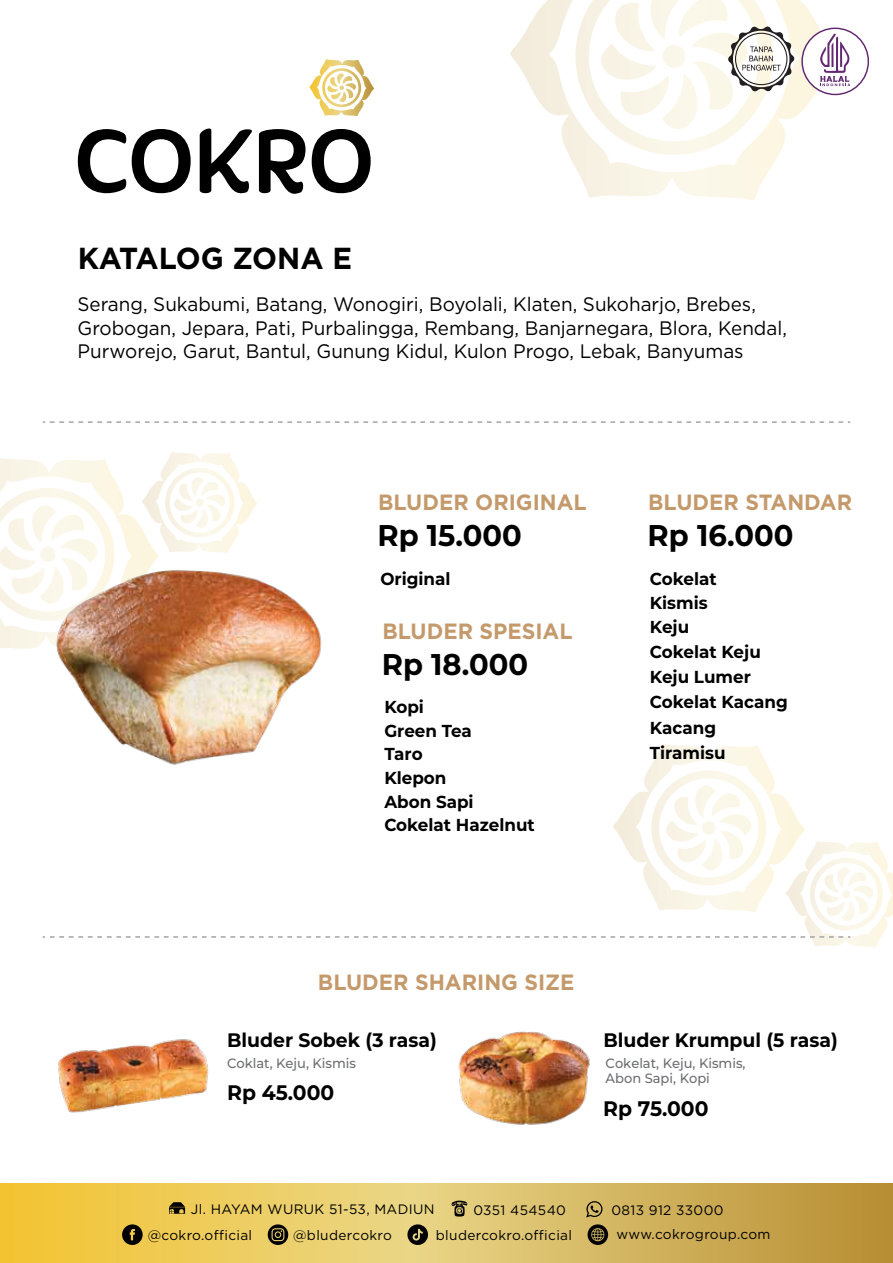
<style>
.page{position:relative;width:893px;height:1263px;background:#fff}
.page>*{position:absolute;margin:0;border:0;box-sizing:border-box;transform-origin:0 0}
.t1{font:700 30.3px "Gotham";letter-spacing:-.02em;color:#000}
.t2{font:700 30px "Montserrat";color:#000}
.t3{font:700 22.05px "Gotham";color:#c49a6c}
.t4{font:700 21px "Montserrat";color:#000}
.t5{font:19.5px/23.4px "Gotham";color:#000}
.t6{font:700 19.5px "Montserrat";color:#000}
.t7{font:700 17.4px/23.7px "Montserrat";color:#000}
.t8{font:13.65px "Gotham";letter-spacing:.025em;color:#000}
.t9{font:100 13.5px/15.3px "Montserrat";color:#6d6e71}
</style>
<div class="page">
<svg style="left:0;top:452px;width:257px;height:197px"></svg>
<svg style="left:510px;top:0;width:328px;height:200px"></svg>
<svg style="left:78px;top:129px;width:113px;height:64px"></svg>
<svg style="left:200px;top:128px;width:105px;height:66px"></svg>
<svg style="left:312px;top:129px;width:59px;height:64px"></svg>
<svg style="left:309px;top:59px;width:65px;height:57px"></svg>
<svg style="left:727px;top:26px;width:68px;height:66px"></svg>
<div style="left:802px;top:28px;width:66px;height:66px;background:#fff;border-radius:50%"></div>
<div style="left:801px;top:28px;width:68px;height:67px;border:1px solid #622870;border-radius:50%"></div>
<svg style="left:820px;top:34px;width:30px;height:52px"></svg>
<svg style="left:0;top:1183px;width:893px;height:80px"></svg>
<svg style="left:586px;top:1201px;width:16px;height:16px"></svg>
<svg style="left:452px;top:1200px;width:15px;height:16px"></svg>
<svg style="left:169px;top:1202px;width:16px;height:12px"></svg>
<svg style="left:122px;top:1224px;width:21px;height:21px"></svg>
<svg style="left:268px;top:1224px;width:20px;height:21px"></svg>
<svg style="left:588px;top:1224px;width:20px;height:21px"></svg>
<svg style="left:407px;top:1224px;width:21px;height:21px"></svg>
<img style="left:458px;top:1031px;width:132px;height:94px">
<img style="left:58px;top:1039px;width:151px;height:74px">
<svg style="left:43px;top:744px;width:850px;height:203px"></svg>
<svg style="left:43px;top:421px;width:807px;height:2px"></svg>
<img style="left:41px;top:543px;width:300px;height:240px">
<h1 class="t1" style="left:78px;top:241px;width:276px">KATALOG ZONA E</h1>
<p class="t5" style="left:78px;top:292px;width:711px">Serang, Sukabumi, Batang, Wonogiri, Boyolali, Klaten, Sukoharjo, Brebes,<br>Grobogan, Jepara, Pati, Purbalingga, Rembang, Banjarnegara, Blora, Kendal,<br>Purworejo, Garut, Bantul, Gunung Kidul, Kulon Progo, Lebak, Banyumas</p>
<p class="t3" style="left:378px;top:489px;width:210px">BLUDER ORIGINAL</p>
<h2 class="t2" style="left:378px;top:514px;width:146px">Rp 15.000</h2>
<p class="t7" style="left:380px;top:566px;width:72px">Original</p>
<p class="t3" style="left:382px;top:618px;width:192px">BLUDER SPESIAL</p>
<h2 class="t2" style="left:382px;top:643px;width:148px">Rp 18.000</h2>
<p class="t7" style="left:384px;top:694px;width:152px">Kopi<br>Green Tea<br>Taro<br>Klepon<br>Abon Sapi<br>Cokelat Hazelnut</p>
<p class="t3" style="left:648px;top:489px;width:205px">BLUDER STANDAR</p>
<h2 class="t2" style="left:648px;top:514px;width:147px">Rp 16.000</h2>
<p class="t7" style="left:650px;top:566px;width:68px">Cokelat<br>Kismis<br>Keju</p>
<p class="t7" style="left:650px;top:638px;width:139px;line-height:25.2px">Cokelat Keju<br>Keju Lumer<br>Cokelat Kacang<br>Kacang<br>Tiramisu</p>
<p class="t3" style="left:318px;top:969px;width:258px">BLUDER SHARING SIZE</p>
<p class="t6" style="left:227px;top:1026px;width:211px">Bluder Sobek (3 rasa)</p>
<p class="t6" style="left:603px;top:1026px;width:236px">Bluder Krumpul (5 rasa)</p>
<p class="t9" style="left:227px;top:1055px;width:131px">Coklat, Keju, Kismis</p>
<p class="t9" style="left:606px;top:1055px;width:141px">Cokelat, Keju, Kismis,<br>Abon Sapi, Kopi</p>
<p class="t4" style="left:227px;top:1077px;width:109px">Rp 45.000</p>
<p class="t4" style="left:603px;top:1093px;width:107px">Rp 75.000</p>
<p class="t8" style="left:191px;top:1201px;width:245px">Jl. HAYAM WURUK 51-53, MADIUN</p>
<p class="t8" style="left:473px;top:1202px;width:94px">0351 454540</p>
<p class="t8" style="left:611px;top:1202px;width:114px">0813 912 33000</p>
<p class="t8" style="left:148px;top:1227px;width:106px">@cokro.official</p>
<p class="t8" style="left:293px;top:1227px;width:100px">@bludercokro</p>
<p class="t8" style="left:436px;top:1227px;width:138px">bludercokro.official</p>
<p class="t8" style="left:617px;top:1226px;width:155px">www.cokrogroup.com</p>
</div>
